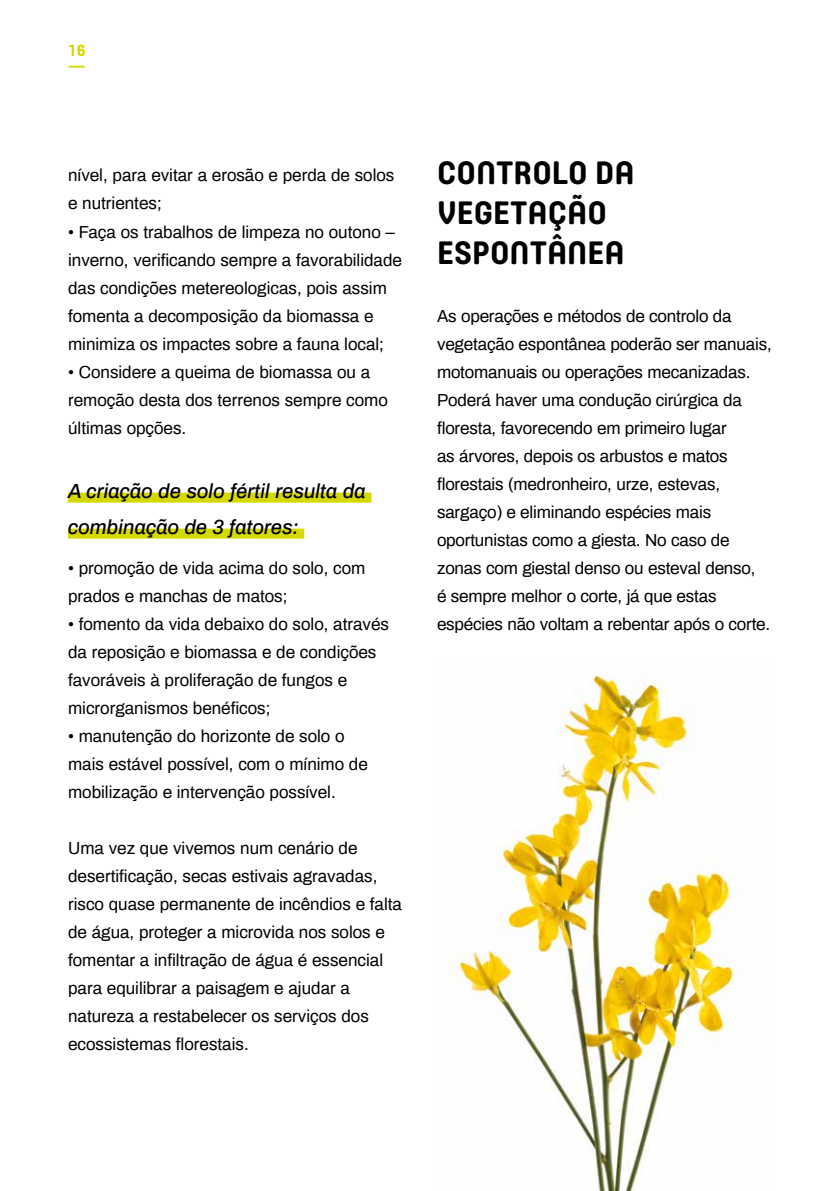
<style>
.page{position:relative;width:840px;height:1191px;background:#fff}
.page>*{position:absolute;margin:0;border:0;box-sizing:border-box;transform-origin:0 0}
.t1{font:700 32px/40px "Core Mellow";color:#000}
.t2{font:italic 500 20px/36px "Archivo";color:#000}
.t3{font:17px/28px "Archivo";color:#000}
.t4{font:700 16px/16px "Core Mellow";color:#d5d900}
</style>
<div class="page">
<div style="left:68px;top:492px;width:303px;height:10px;background:#d5d900"></div>
<div style="left:68px;top:528px;width:236px;height:10px;background:#d5d900"></div>
<img style="left:450px;top:675px;width:290px;height:516px">
<p class="t4" style="left:68px;top:41px;width:19px">16 —</p>
<p class="t3" style="left:68px;top:160px;width:327px">nível, para evitar a erosão e perda de solos e nutrientes;</p>
<p class="t3" style="left:68px;top:216px;width:335px">• Faça os trabalhos de limpeza no outono – inverno, verificando sempre a favorabilidade das condições metereologicas, pois assim fomenta a decomposição da biomassa e minimiza os impactes sobre a fauna local;</p>
<p class="t3" style="left:68px;top:356px;width:321px">• Considere a queima de biomassa ou a remoção desta dos terrenos sempre como últimas opções.</p>
<p class="t2" style="left:68px;top:471px;width:299px">A criação de solo fértil resulta da combinação de 3 fatores:</p>
<p class="t3" style="left:68px;top:552px;width:298px">• promoção de vida acima do solo, com prados e manchas de matos;</p>
<p class="t3" style="left:68px;top:608px;width:322px">• fomento da vida debaixo do solo, através da reposição e biomassa e de condições favoráveis à proliferação de fungos e microrganismos benéficos;</p>
<p class="t3" style="left:68px;top:720px;width:301px">• manutenção do horizonte de solo o mais estável possível, com o mínimo de mobilização e intervenção possível.</p>
<p class="t3" style="left:68px;top:832px;width:335px">Uma vez que vivemos num cenário de desertificação, secas estivais agravadas, risco quase permanente de incêndios e falta de água, proteger a microvida nos solos e fomentar a infiltração de água é essencial para equilibrar a paisagem e ajudar a natureza a restabelecer os serviços dos ecossistemas florestais.</p>
<h1 class="t1" style="left:437px;top:151px;width:199px">CONTROLO DA<br>VEGETAÇÃO<br>ESPONTÂNEA</h1>
<p class="t3" style="left:437px;top:300px;width:336px">As operações e métodos de controlo da vegetação espontânea poderão ser manuais, motomanuais ou operações mecanizadas.<br>Poderá haver uma condução cirúrgica da floresta, favorecendo em primeiro lugar<br>as árvores, depois os arbustos e matos florestais (medronheiro, urze, estevas, sargaço) e eliminando espécies mais oportunistas como a giesta. No caso de zonas com giestal denso ou esteval denso,<br>é sempre melhor o corte, já que estas espécies não voltam a rebentar após o corte.</p>
</div>
